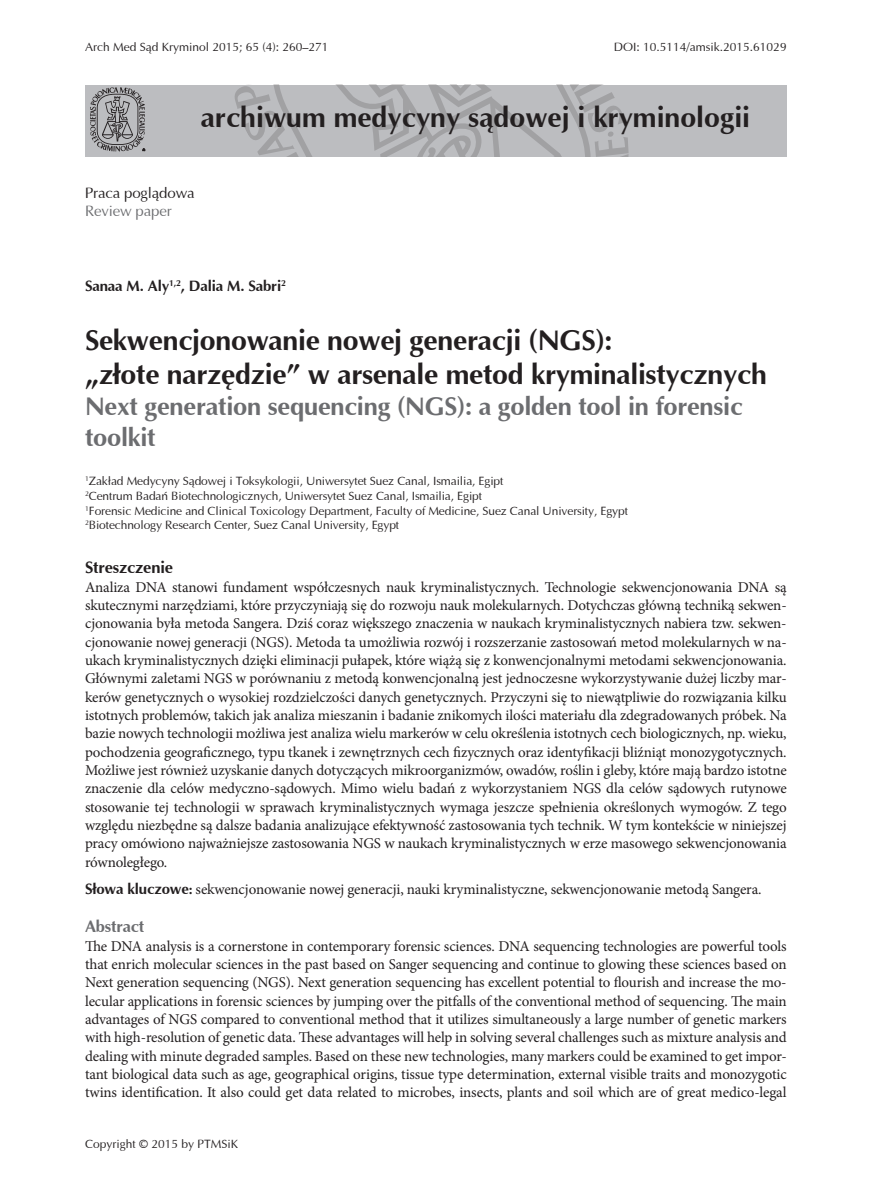
<style>
.page{position:relative;width:893px;height:1191px;background:#fff}
.page>*{position:absolute;margin:0;border:0;box-sizing:border-box;transform-origin:0 0}
.t1{font:700 28.5px/34.5px "Ottawa";letter-spacing:-.01em;color:#231f20}
.t2{font:700 25.5px/30.9px "Ottawa";letter-spacing:-.01em;color:#6c6d70}
.t3{font:700 16.5px "Ottawa";letter-spacing:-.01em;color:#231f20}
.t4{font:700 16.5px "Ottawa";letter-spacing:-.01em;color:#6c6d70}
.t5{font:15px/18.3px "Minion Pro";letter-spacing:-.01em;color:#231f20;text-align:justify}
.t6{font:700 15px "Ottawa";letter-spacing:-.01em;color:#231f20}
.t7{font:15px "Ottawa";letter-spacing:-.01em;color:#231f20}
.t8{font:15px "Ottawa";letter-spacing:-.01em;color:#6c6d70}
.t9{font:12px/14.7px "Ottawa";letter-spacing:-.01em;color:#231f20}
.s1{font-family:"Ottawa";font-weight:700}
.s2{font-weight:700}
</style>
<div class="page">
<div style="left:85px;top:85px;width:702px;height:71px;background:#bcbdc0"></div>
<svg style="left:234px;top:85px;width:395px;height:71px"></svg>
<svg style="left:90px;top:87px;width:55px;height:64px"></svg>
<p class="t9" style="left:85px;top:40px;width:245px">Arch Med Sąd Kryminol 2015; 65 (4): 260–271</p>
<p class="t9" style="left:614px;top:40px;width:174px">DOI: 10.5114/amsik.2015.61029</p>
<h1 class="t1" style="left:201px;top:99px;width:551px">archiwum medycyny sądowej i kryminologii</h1>
<p class="t7" style="left:85px;top:183px;width:111px">Praca poglądowa</p>
<p class="t8" style="left:85px;top:202px;width:88px">Review paper</p>
<p class="t6" style="left:85px;top:277px;width:202px">Sanaa M. Aly<sup>1,2</sup>, Dalia M. Sabri<sup>2</sup></p>
<h1 class="t1" style="left:85px;top:322px;width:683px">Sekwencjonowanie nowej generacji (NGS):<br>„złote narzędzie” w arsenale metod kryminalistycznych</h1>
<h2 class="t2" style="left:85px;top:391px;width:659px">Next generation sequencing (NGS): a golden tool in forensic toolkit</h2>
<p class="t9" style="left:85px;top:473px;width:544px"><sup>1</sup>Zakład Medycyny Sądowej i Toksykologii, Uniwersytet Suez Canal, Ismailia, Egipt<br><sup>2</sup>Centrum Badań Biotechnologicznych, Uniwersytet Suez Canal, Ismailia, Egipt<br><sup>1</sup>Forensic Medicine and Clinical Toxicology Department, Faculty of Medicine, Suez Canal University, Egypt <sup>2</sup>Biotechnology Research Center, Suez Canal University, Egypt</p>
<p class="t3" style="left:85px;top:557px;width:90px">Streszczenie</p>
<p class="t5" style="left:85px;top:578px;width:703px">Analiza DNA stanowi fundament współczesnych nauk kryminalistycznych. Technologie sekwencjonowania DNA są skutecznymi narzędziami, które przyczyniają się do rozwoju nauk molekularnych. Dotychczas główną techniką sekwen&shy;cjonowania była metoda Sangera. Dziś coraz większego znaczenia w naukach kryminalistycznych nabiera tzw. sekwen&shy;cjonowanie nowej generacji (NGS). Metoda ta umożliwia rozwój i rozszerzanie zastosowań metod molekularnych w na&shy;ukach kryminalistycznych dzięki eliminacji pułapek, które wiążą się z konwencjonalnymi metodami sekwencjonowania.<br>Głównymi zaletami NGS w porównaniu z metodą konwencjonalną jest jednoczesne wykorzystywanie dużej liczby mar&shy;kerów genetycznych o wysokiej rozdzielczości danych genetycznych. Przyczyni się to niewątpliwie do rozwiązania kilku istotnych problemów, takich jak analiza mieszanin i badanie znikomych ilości materiału dla zdegradowanych próbek. Na bazie nowych technologii możliwa jest analiza wielu markerów w celu określenia istotnych cech biologicznych, np. wieku, pochodzenia geograficznego, typu tkanek i zewnętrznych cech fizycznych oraz identyfikacji bliźniąt monozygotycznych.<br>Możliwe jest również uzyskanie danych dotyczących mikroorganizmów, owadów, roślin i gleby, które mają bardzo istotne znaczenie dla celów medyczno-sądowych. Mimo wielu badań z wykorzystaniem NGS dla celów sądowych rutynowe stosowanie tej technologii w sprawach kryminalistycznych wymaga jeszcze spełnienia określonych wymogów. Z tego względu niezbędne są dalsze badania analizujące efektywność zastosowania tych technik. W tym kontekście w niniejszej pracy omówiono najważniejsze zastosowania NGS w naukach kryminalistycznych w erze masowego sekwencjonowania równoległego.</p>
<p class="t5" style="left:85px;top:880px;width:678px"><span class="s1">Słowa kluczowe</span><span class="s2">:</span> sekwencjonowanie nowej generacji, nauki kryminalistyczne, sekwencjonowanie metodą Sangera.</p>
<p class="t4" style="left:85px;top:916px;width:61px">Abstract</p>
<p class="t5" style="left:85px;top:936px;width:703px">The DNA analysis is a cornerstone in contemporary forensic sciences. DNA sequencing technologies are powerful tools that enrich molecular sciences in the past based on Sanger sequencing and continue to glowing these sciences based on Next generation sequencing (NGS). Next generation sequencing has excellent potential to flourish and increase the mo&shy;lecular applications in forensic sciences by jumping over the pitfalls of the conventional method of sequencing. The main advantages of NGS compared to conventional method that it utilizes simultaneously a large number of genetic markers with high-resolution of genetic data. These advantages will help in solving several challenges such as mixture analysis and dealing with minute degraded samples. Based on these new technologies, many markers could be examined to get impor&shy;tant biological data such as age, geographical origins, tissue type determination, external visible traits and monozygotic twins identification. It also could get data related to microbes, insects, plants and soil which are of great medico-legal</p>
<p class="t9" style="left:85px;top:1136px;width:155px">Copyright © 2015 by PTMSiK</p>
</div>
